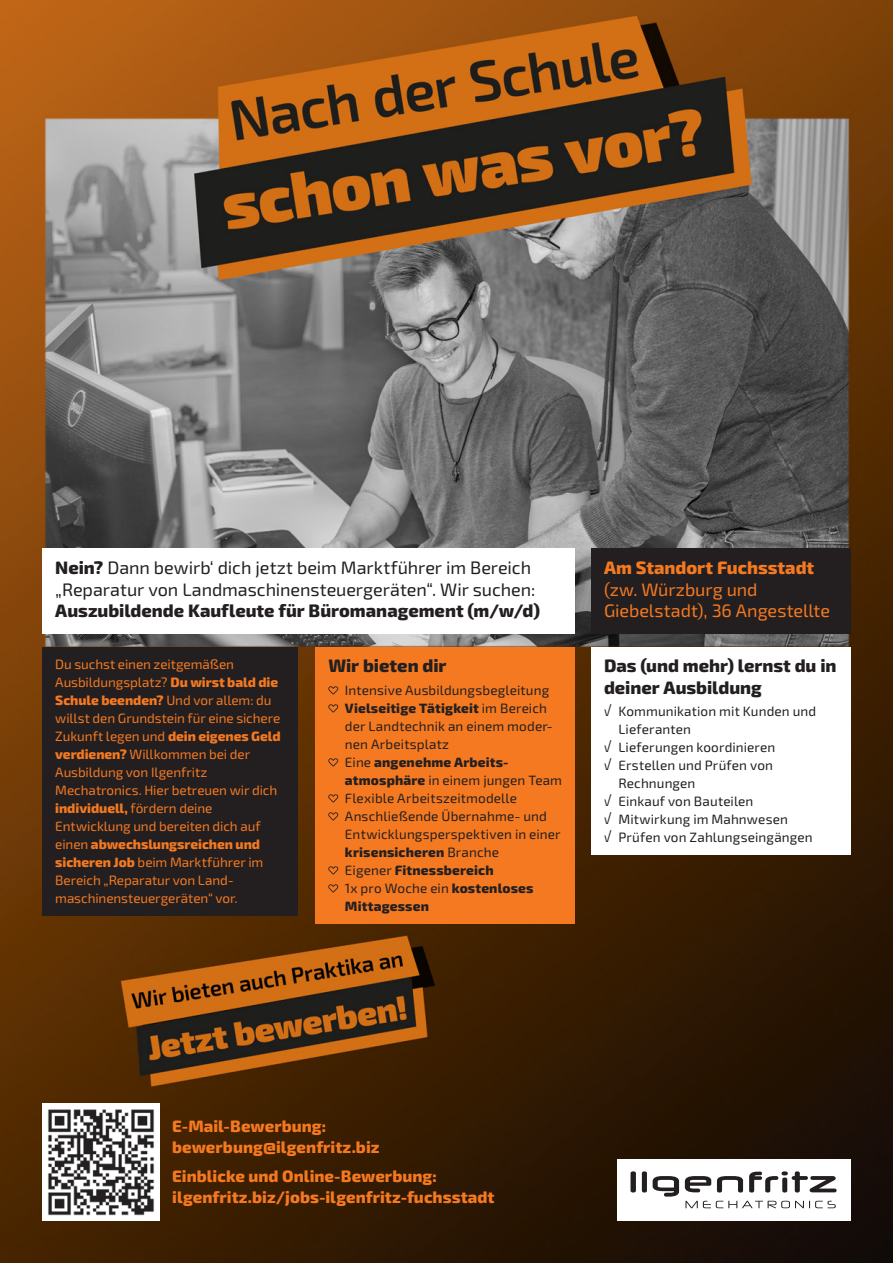
<style>
.page{position:relative;width:893px;height:1263px;background:#fff}
.page>*{position:absolute;margin:0;border:0;box-sizing:border-box;transform-origin:0 0}
.t1{font:18px/21.6px "Exo 2";letter-spacing:-.005em;color:#231f20}
.t2{font:800 18px/21.6px "Exo 2";color:#231f20}
.t3{font:18px/21.6px "Exo 2";color:#f47921}
.t4{font:800 18px "Exo 2";color:#f47921}
.t5{font:800 16.5px/21px "Exo 2";letter-spacing:.005em;color:#f47921}
.t6{font:13.5px/18px "Exo 2";letter-spacing:.01em;color:#231f20}
.t7{font:13.5px/18px "Exo 2";letter-spacing:-.005em;color:#f47921}
.s1{font-weight:800}
</style>
<div class="page">
<img style="left:0;top:0;width:893px;height:1263px">
<div style="left:617px;top:1159px;width:233px;height:61px;background:#fff"></div>
<svg style="left:685px;top:1201px;width:151px;height:7px"></svg>
<div style="left:630px;top:1171px;width:6px;height:21px;background:#231f20;border-radius:2px"></div>
<div style="left:642px;top:1171px;width:5px;height:21px;background:#231f20;border-radius:2px"></div>
<svg style="left:653px;top:1176px;width:26px;height:20px"></svg>
<svg style="left:685px;top:1176px;width:26px;height:16px"></svg>
<svg style="left:717px;top:1176px;width:26px;height:16px"></svg>
<svg style="left:749px;top:1171px;width:88px;height:21px"></svg>
<img style="left:43px;top:1103px;width:117px;height:117px">
<div style="left:43px;top:549px;width:532px;height:85px;background:#fff"></div>
<div style="left:591px;top:549px;width:259px;height:85px;background:#231f20"></div>
<div style="left:316px;top:647px;width:259px;height:276px;background:#f47921"></div>
<svg style="left:328px;top:686px;width:10px;height:9px"></svg>
<svg style="left:328px;top:704px;width:10px;height:9px"></svg>
<svg style="left:328px;top:758px;width:10px;height:9px"></svg>
<svg style="left:328px;top:794px;width:10px;height:9px"></svg>
<svg style="left:328px;top:812px;width:10px;height:9px"></svg>
<svg style="left:328px;top:866px;width:10px;height:9px"></svg>
<svg style="left:328px;top:884px;width:10px;height:9px"></svg>
<div style="left:591px;top:647px;width:259px;height:208px;background:#fff"></div>
<div style="left:43px;top:647px;width:255px;height:268px;background:#231f20"></div>
<h1 class="t1" style="left:55px;top:557px;width:482px"><span class="s1">Nein?</span> Dann bewirb‘ dich jetzt beim Marktführer im Bereich „Reparatur von Landmaschinensteuergeräten“. Wir suchen:</h1>
<h1 class="t2" style="left:55px;top:600px;width:486px">Auszubildende Kaufleute für Büromanagement (m/w/d)</h1>
<p class="t7" style="left:55px;top:655px;width:227px">Du suchst einen zeitgemäßen<br>Ausbildungsplatz? <span class="s1">Du wirst bald die<br>Schule beenden?</span> Und vor allem: du willst den Grundstein für eine sichere<br>Zukunft legen und <span class="s1">dein eigenes Geld verdienen?</span> Willkommen bei der<br>Ausbildung von Ilgenfritz<br>Mechatronics. Hier betreuen wir dich <span class="s1">individuell,</span> fördern deine<br>Entwicklung und bereiten dich auf einen <span class="s1">abwechslungsreichen und sicheren Job</span> beim Marktführer im<br>Bereich „Reparatur von Land&shy;maschinensteuergeräten“ vor.</p>
<h1 class="t2" style="left:328px;top:655px;width:120px">Wir bieten dir</h1>
<p class="t6" style="left:345px;top:681px;width:219px">Intensive Ausbildungsbegleitung<br><span class="s1">Vielseitige Tätigkeit</span> im Bereich der Landtechnik an einem moder&shy;nen Arbeitsplatz<br>Eine <span class="s1">angenehme Arbeits&shy;atmosphäre</span> in einem jungen Team<br>Flexible Arbeitszeitmodelle<br>Anschließende Übernahme- und<br>Entwicklungsperspektiven in einer <span class="s1">krisensicheren</span> Branche<br>Eigener <span class="s1">Fitnessbereich<br></span>1x pro Woche ein <span class="s1">kostenloses<br>Mittagessen</span></p>
<h1 class="t4" style="left:604px;top:557px;width:212px">Am Standort Fuchsstadt</h1>
<h1 class="t3" style="left:604px;top:579px;width:228px">(zw. Würzburg und<br>Giebelstadt), 36 Angestellte</h1>
<h1 class="t2" style="left:604px;top:655px;width:234px">Das (und mehr) lernst du in deiner Ausbildung</h1>
<p class="t6" style="left:604px;top:703px;width:214px">√ Kommunikation mit Kunden und</p>
<p class="t6" style="left:618px;top:721px;width:74px">Lieferanten</p>
<p class="t6" style="left:604px;top:739px;width:173px">√ Lieferungen koordinieren</p>
<p class="t6" style="left:604px;top:757px;width:171px">√ Erstellen und Prüfen von</p>
<p class="t6" style="left:618px;top:775px;width:79px">Rechnungen</p>
<p class="t6" style="left:604px;top:793px;width:151px">√ Einkauf von Bauteilen</p>
<p class="t6" style="left:604px;top:811px;width:185px">√ Mitwirkung im Mahnwesen</p>
<p class="t6" style="left:604px;top:829px;width:210px">√ Prüfen von Zahlungseingängen</p>
<p class="t5" style="left:172px;top:1116px;width:209px">E-Mail-Bewerbung: bewerbung@ilgenfritz.biz</p>
<p class="t5" style="left:172px;top:1166px;width:324px">Einblicke und Online-Bewerbung: ilgenfritz.biz/jobs-ilgenfritz-fuchsstadt</p>
</div>
